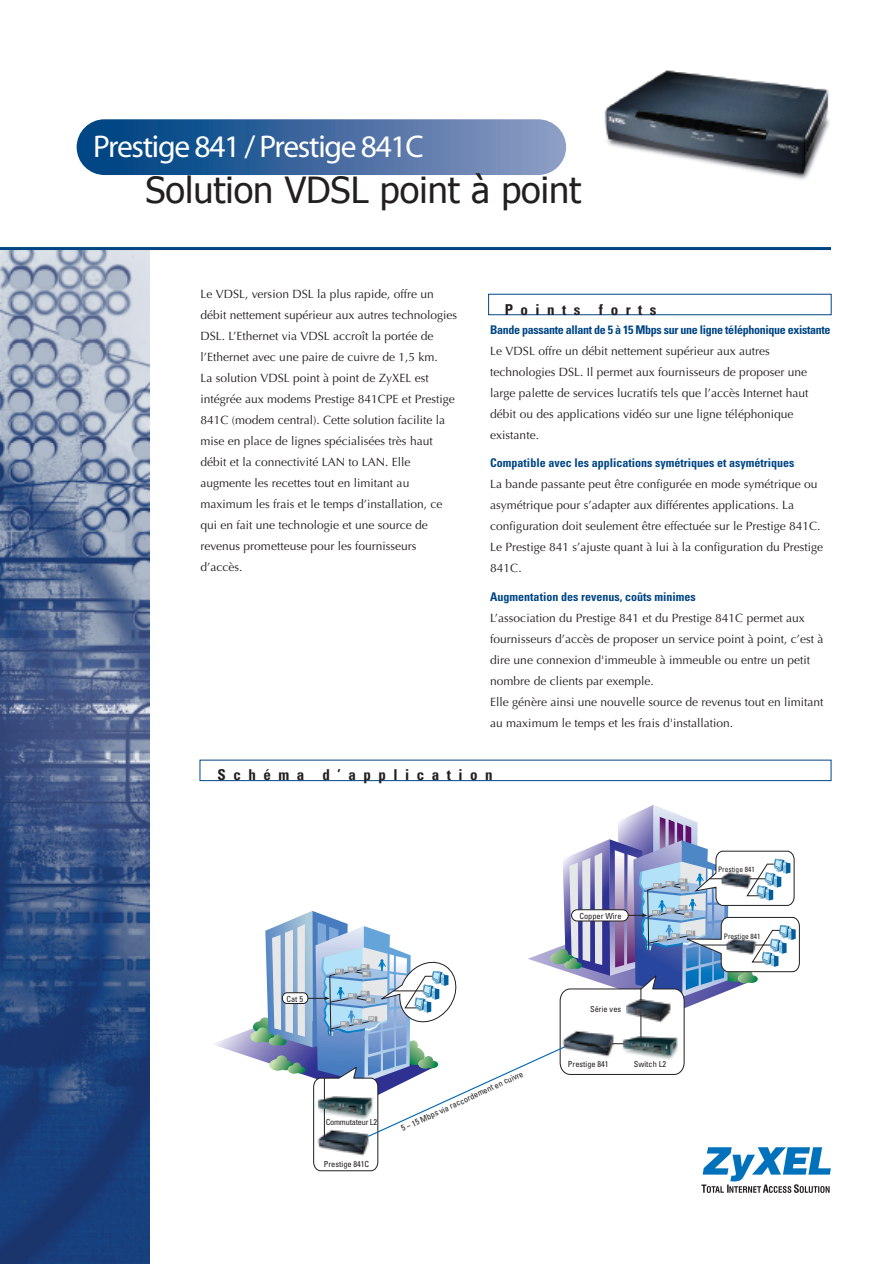
<style>
.page{position:relative;width:896px;height:1264px;background:#fff}
.page>*{position:absolute;margin:0;border:0;box-sizing:border-box;transform-origin:0 0}
.t1{font:36px "Tahoma";color:#231f20}
.t2{font:700 31.5px "Lucida Sans";letter-spacing:-.04em;color:#fff}
.t3{font:700 condensed 15px "Univers";letter-spacing:.5em;color:#231f20}
.t4{font:12px/21px "Optima";color:#231f20}
.t5{font:700 condensed 12px "Univers";color:#004684}
.t6{font:700 condensed 12px "Univers";letter-spacing:-.03em;color:#004684}
.t7{font:condensed 8.4px "Univers";color:#231f20}
.t8{font:condensed 8.4px "Univers";letter-spacing:-.025em;color:#231f20}
.t9{font:condensed 8.25px "Univers";color:#231f20}
.t10{font:condensed 7.5px "Univers";color:#231f20}
</style>
<div class="page">
<img style="left:604px;top:70px;width:226px;height:110px">
<svg style="left:77px;top:119px;width:489px;height:56px;background:#456fa3"></svg>
<div style="left:200px;top:760px;width:630px;height:21px;border:1px solid #004684"></div>
<img style="left:0;top:252px;width:149px;height:1012px">
<svg style="left:0;top:247px;width:832px;height:5px"></svg>
<svg style="left:215px;top:805px;width:615px;height:388px"></svg>
<h2 class="t2" style="left:93px;top:131px;width:332px">Prestige 841 / Prestige 841C</h2>
<h1 class="t1" style="left:145px;top:165px;width:437px">Solution VDSL point à point</h1>
<p class="t4" style="left:200px;top:283px;width:258px">Le VDSL, version DSL la plus rapide, offre un débit nettement supérieur aux autres technologies DSL. L’Ethernet via VDSL accroît la portée de l’Ethernet avec une paire de cuivre de 1,5 km.<br>La solution VDSL point à point de ZyXEL est intégrée aux modems Prestige 841CPE et Prestige 841C (modem central). Cette solution facilite la mise en place de lignes spécialisées très haut débit et la connectivité LAN to LAN. Elle augmente les recettes tout en limitant au maximum les frais et le temps d’installation, ce qui en fait une technologie et une source de revenus prometteuse pour les fournisseurs d’accès.</p>
<p class="t3" style="left:504px;top:300px;width:153px">Points forts</p>
<p class="t6" style="left:490px;top:322px;width:341px">Bande passante allant de 5 à 15 Mbps sur une ligne téléphonique existante</p>
<p class="t4" style="left:490px;top:340px;width:319px">Le VDSL offre un débit nettement supérieur aux autres technologies DSL. Il permet aux fournisseurs de proposer une large palette de services lucratifs tels que l’accès Internet haut débit ou des applications vidéo sur une ligne téléphonique existante.</p>
<p class="t5" style="left:490px;top:456px;width:305px">Compatible avec les applications symétriques et asymétriques</p>
<p class="t4" style="left:490px;top:474px;width:334px">La bande passante peut être configurée en mode symétrique ou asymétrique pour s’adapter aux différentes applications. La configuration doit seulement être effectuée sur le Prestige 841C.<br>Le Prestige 841 s’ajuste quant à lui à la configuration du Prestige 841C.</p>
<p class="t5" style="left:490px;top:589px;width:207px">Augmentation des revenus, coûts minimes</p>
<p class="t4" style="left:490px;top:607px;width:335px">L’association du Prestige 841 et du Prestige 841C permet aux fournisseurs d’accès de proposer un service point à point, c’est à dire une connexion d'immeuble à immeuble ou entre un petit nombre de clients par exemple.<br>Elle génère ainsi une nouvelle source de revenus tout en limitant au maximum le temps et les frais d'installation.</p>
<p class="t3" style="left:217px;top:766px;width:277px">Schéma d’application</p>
<p class="t7" style="left:286px;top:994px;width:18px">Cat 5</p>
<p class="t8" style="left:325px;top:1117px;width:53px">Commutateur L2</p>
<p class="t9" style="left:324px;top:1159px;width:47px">Prestige 841C</p>
<p class="t7" style="left:399px;top:1124px;width:135px;rotate:-25deg">5 ~ 15 Mbps via raccordement en cuivre</p>
<p class="t7" style="left:579px;top:911px;width:44px">Copper Wire</p>
<p class="t7" style="left:590px;top:1004px;width:32px">Série ves</p>
<p class="t9" style="left:567px;top:1059px;width:42px">Prestige 841</p>
<p class="t7" style="left:633px;top:1059px;width:34px">Switch L2</p>
<p class="t10" style="left:717px;top:864px;width:38px">Prestige 841</p>
<p class="t10" style="left:723px;top:931px;width:38px">Prestige 841</p>
</div>
